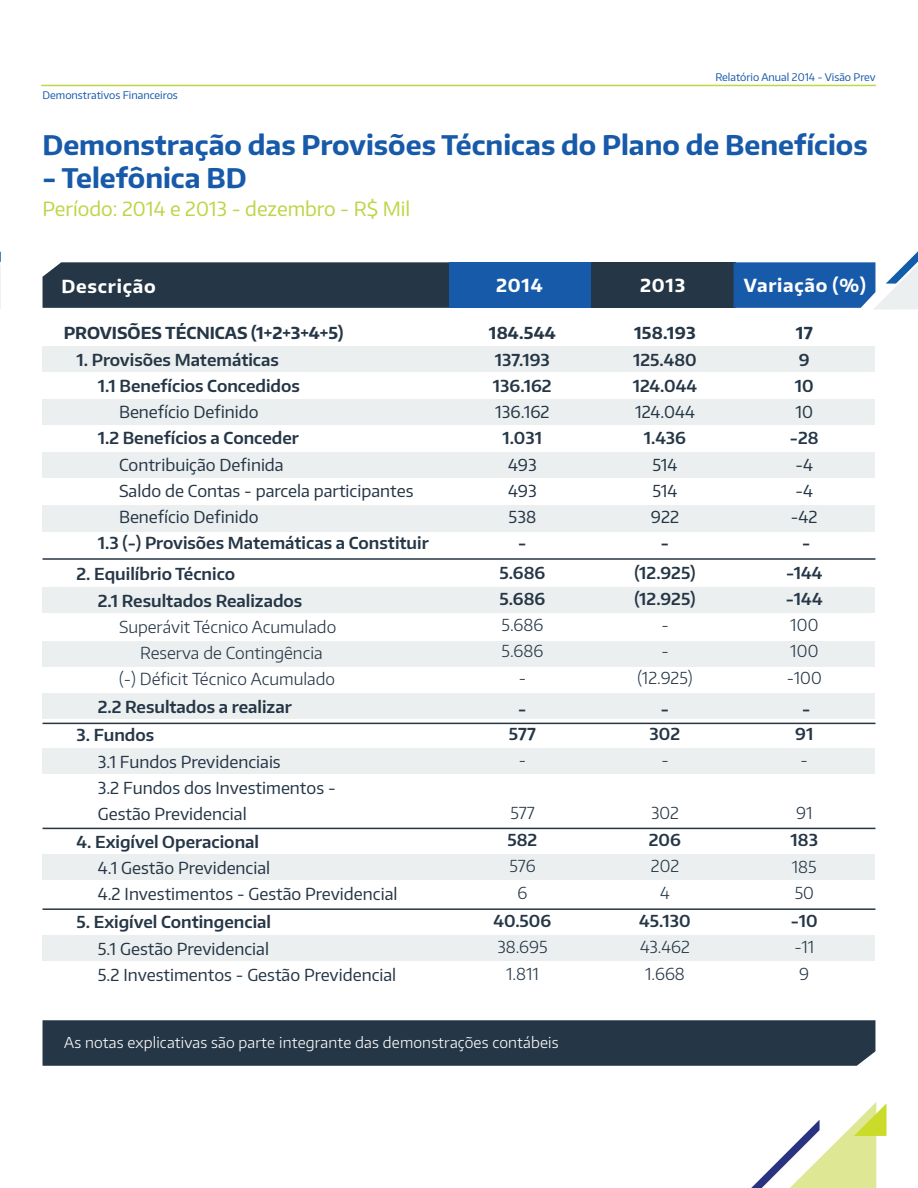
<style>
.page{position:relative;width:918px;height:1188px;background:#fff}
.page>*{position:absolute;margin:0;border:0;box-sizing:border-box;transform-origin:0 0}
.t1{font:700 27px "Encode Sans Normal";color:#185aaa}
.t2{font:19.5px "Encode Sans Normal";color:#bcd646}
.t3{font:700 18px "Encode Sans Normal";letter-spacing:.04em;color:#fff}
.t4{font:600 16.5px/26.2px "Encode Sans Normal";color:#253646}
.t5{font:16.5px/26.2px "Encode Sans Normal";color:#253646}
.t6{font:300 16.5px/26.2px "Encode Sans Normal";color:#253646;text-align:center}
.t7{font:700 16.5px "Encode Sans Normal";color:#253646}
.t8{font:300 15px "Encode Sans Normal";letter-spacing:.01em;color:#fff}
.t9{font:10.5px "Encode Sans Normal";color:#185aaa}
</style>
<div class="page">
<svg style="left:751px;top:1102px;width:135px;height:86px"></svg>
<hr style="left:41px;top:85px;width:835px;height:1px;background:#bcd646">
<div style="left:43px;top:346px;width:832px;height:26px;background:#ecefef"></div>
<div style="left:43px;top:642px;width:832px;height:25px;background:#ecefef"></div>
<div style="left:43px;top:693px;width:832px;height:26px;background:#ecefef"></div>
<div style="left:43px;top:854px;width:832px;height:26px;background:#ecefef"></div>
<div style="left:43px;top:935px;width:832px;height:26px;background:#ecefef"></div>
<div style="left:43px;top:748px;width:832px;height:26px;background:#ecefef"></div>
<div style="left:43px;top:452px;width:832px;height:26px;background:#ecefef"></div>
<div style="left:43px;top:399px;width:832px;height:26px;background:#ecefef"></div>
<div style="left:43px;top:587px;width:832px;height:26px;background:#ecefef"></div>
<div style="left:43px;top:505px;width:832px;height:26px;background:#ecefef"></div>
<div style="left:591px;top:262px;width:145px;height:46px;background:#253646"></div>
<div style="left:43px;top:262px;width:406px;height:46px;background:#253646"></div>
<div style="left:43px;top:1020px;width:832px;height:46px;background:#253646"></div>
<div style="left:449px;top:262px;width:142px;height:46px;background:#185aaa"></div>
<hr style="left:43px;top:558px;width:832px;height:2px;background:#253646">
<hr style="left:43px;top:908px;width:832px;height:2px;background:#253646">
<hr style="left:43px;top:828px;width:832px;height:1px;background:#253646">
<hr style="left:43px;top:723px;width:832px;height:1px;background:#253646">
<svg style="left:0;top:251px;width:1px;height:58px"></svg>
<svg style="left:734px;top:251px;width:184px;height:59px"></svg>
<p class="t9" style="left:43px;top:88px;width:137px">Demonstrativos Financeiros</p>
<p class="t9" style="left:715px;top:70px;width:162px">Relatório Anual 2014 - Visão Prev</p>
<h1 class="t1" style="left:43px;top:128px;width:827px">Demonstração das Provisões Técnicas do Plano de Benefícios</h1>
<h1 class="t1" style="left:43px;top:160px;width:206px">- Telefônica BD</h1>
<p class="t2" style="left:43px;top:196px;width:369px">Período: 2014 e 2013 - dezembro - R$ Mil</p>
<p class="t3" style="left:62px;top:274px;width:96px">Descrição</p>
<p class="t3" style="left:496px;top:273px;width:48px">2014</p>
<p class="t3" style="left:640px;top:273px;width:47px">2013</p>
<p class="t3" style="left:744px;top:273px;width:124px">Variação (%)</p>
<p class="t7" style="left:64px;top:322px;width:281px">Provisões Técnicas (1+2+3+4+5)</p>
<p class="t4" style="left:98px;top:346px;width:204px;text-indent:-21px">1. Provisões Matemáticas<br>1.1 Benefícios Concedidos</p>
<p class="t5" style="left:119px;top:398px;width:141px">Benefício Definido</p>
<p class="t4" style="left:98px;top:425px;width:203px">1.2 Benefícios a Conceder</p>
<p class="t5" style="left:119px;top:451px;width:296px">Contribuição Definida<br>Saldo de Contas - parcela participantes<br>Benefício Definido</p>
<p class="t4" style="left:98px;top:530px;width:333px">1.3 (-) Provisões Matemáticas a Constituir</p>
<p class="t4" style="left:98px;top:561px;width:206px;text-indent:-21px">2. Equilíbrio Técnico<br>2.1 Resultados Realizados</p>
<p class="t6" style="left:119px;top:613px;width:219px">Superávit Técnico Acumulado<br>Reserva de Contingência<br>(-) Déficit Técnico Acumulado</p>
<p class="t4" style="left:98px;top:693px;width:196px">2.2 Resultados a realizar</p>
<p class="t4" style="left:77px;top:722px;width:79px">3. Fundos</p>
<p class="t5" style="left:98px;top:748px;width:239px">3.1 Fundos Previdenciais<br>3.2 Fundos dos Investimentos -<br>Gestão Previdencial</p>
<p class="t4" style="left:77px;top:828px;width:184px">4. Exigível Operacional</p>
<p class="t5" style="left:98px;top:854px;width:301px">4.1 Gestão Previdencial<br>4.2 Investimentos - Gestão Previdencial</p>
<p class="t4" style="left:77px;top:909px;width:196px">5. Exigível Contingencial</p>
<p class="t5" style="left:98px;top:935px;width:300px">5.1 Gestão Previdencial<br>5.2 Investimentos - Gestão Previdencial</p>
<p class="t7" style="left:489px;top:322px;width:69px">184.544</p>
<p class="t4" style="left:493px;top:346px;width:60px">137.193<br>136.162</p>
<p class="t5" style="left:495px;top:398px;width:56px">136.162</p>
<p class="t4" style="left:503px;top:425px;width:41px">1.031</p>
<p class="t5" style="left:508px;top:451px;width:30px;text-align:justify">493<br>493<br>538</p>
<p class="t4" style="left:499px;top:528px;width:47px;line-height:29.1px;text-align:center">-<br>5.686</p>
<p class="t4" style="left:499px;top:585px;width:47px">5.686</p>
<p class="t6" style="left:502px;top:611px;width:43px">5.686<br>5.686 -</p>
<p class="t4" style="left:518px;top:695px;width:10px">-</p>
<p class="t4" style="left:509px;top:720px;width:28px">577</p>
<p class="t6" style="left:519px;top:746px;width:9px">-</p>
<p class="t6" style="left:510px;top:799px;width:26px">577</p>
<p class="t4" style="left:507px;top:826px;width:31px">582</p>
<p class="t6" style="left:509px;top:853px;width:28px">576<br>6</p>
<p class="t4" style="left:493px;top:907px;width:59px">40.506</p>
<p class="t6" style="left:497px;top:933px;width:52px">38.695<br>1.811</p>
<p class="t8" style="left:64px;top:1033px;width:496px">As notas explicativas são parte integrante das demonstrações contábeis</p>
<p class="t7" style="left:634px;top:322px;width:63px">158.193</p>
<p class="t4" style="left:633px;top:346px;width:66px">125.480<br>124.044</p>
<p class="t5" style="left:635px;top:398px;width:62px">124.044</p>
<p class="t4" style="left:644px;top:425px;width:44px">1.436</p>
<p class="t5" style="left:651px;top:451px;width:30px;text-align:justify">514<br>514<br>922</p>
<p class="t4" style="left:634px;top:528px;width:63px;line-height:29.1px;text-align:center">- (12.925)</p>
<p class="t4" style="left:634px;top:585px;width:63px">(12.925)</p>
<p class="t6" style="left:638px;top:611px;width:56px">-<br>- (12.925)</p>
<p class="t4" style="left:661px;top:695px;width:10px">-</p>
<p class="t4" style="left:650px;top:720px;width:32px">302</p>
<p class="t6" style="left:661px;top:746px;width:9px">-</p>
<p class="t6" style="left:651px;top:799px;width:29px">302</p>
<p class="t4" style="left:649px;top:826px;width:34px">206</p>
<p class="t6" style="left:651px;top:853px;width:30px">202<br>4</p>
<p class="t4" style="left:639px;top:907px;width:53px">45.130</p>
<p class="t6" style="left:640px;top:933px;width:51px">43.462<br>1.668</p>
<p class="t7" style="left:796px;top:322px;width:18px">17</p>
<p class="t4" style="left:795px;top:346px;width:20px">9<br>10</p>
<p class="t5" style="left:795px;top:398px;width:19px">10</p>
<p class="t4" style="left:790px;top:425px;width:30px">-28</p>
<p class="t5" style="left:791px;top:451px;width:28px">-4 -4 -42</p>
<p class="t4" style="left:786px;top:528px;width:38px;line-height:29.1px;text-align:center">- -144</p>
<p class="t4" style="left:786px;top:585px;width:38px">-144</p>
<p class="t6" style="left:787px;top:611px;width:37px;text-align:left">100<br>100 -100</p>
<p class="t4" style="left:802px;top:695px;width:10px">-</p>
<p class="t4" style="left:795px;top:720px;width:20px">91</p>
<p class="t6" style="left:801px;top:746px;width:9px">-</p>
<p class="t6" style="left:796px;top:799px;width:18px">91</p>
<p class="t4" style="left:791px;top:826px;width:29px">183</p>
<p class="t6" style="left:792px;top:853px;width:26px;text-align:left">185<br>50</p>
<p class="t4" style="left:791px;top:907px;width:28px">-10</p>
<p class="t6" style="left:794px;top:934px;width:21px;text-align:left">-11<br>9</p>
</div>
